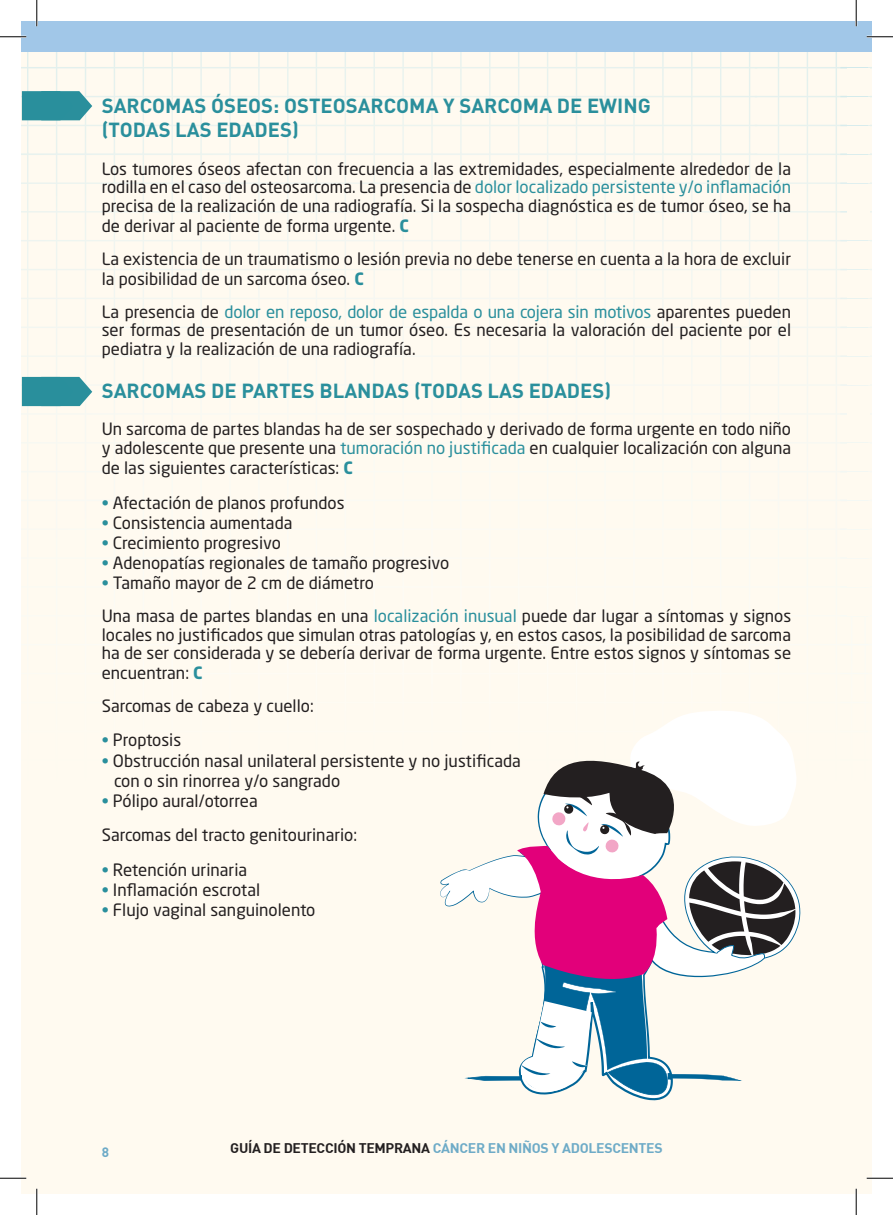
<style>
.page{position:relative;width:893px;height:1215px;background:#fff}
.page>*{position:absolute;margin:0;border:0;box-sizing:border-box;transform-origin:0 0}
.t1{font:700 20.12px/24.2px "DIN";color:#2a8f9c}
.t2{font:16.8px/18.6px "Neo Sans Std";color:#231f20}
.t3{font:13.65px "DIN Bold";letter-spacing:-.02em;color:#6eabc7}
.t4{font:700 13.47px "DIN";color:#6daac7}
.s1{color:#2a8f9c}
.s2{font-weight:700;color:#2a8f9c}
.s3{color:#231f20}
</style>
<div class="page">
<div style="left:22px;top:22px;width:848px;height:1171px;background:#fffaf0"></div>
<img style="left:754px;top:52px;width:85px;height:593px">
<img style="left:22px;top:52px;width:734px;height:103px">
<img style="left:839px;top:182px;width:31px;height:319px">
<img style="left:839px;top:67px;width:31px;height:88px">
<div style="left:846px;top:68px;width:23px;height:28px;background:#fffaf0"></div>
<div style="left:846px;top:97px;width:23px;height:28px;background:#fffaf0"></div>
<div style="left:846px;top:126px;width:23px;height:27px;background:#fffaf0"></div>
<div style="left:846px;top:184px;width:23px;height:27px;background:#fffaf0"></div>
<div style="left:846px;top:213px;width:23px;height:27px;background:#fffaf0"></div>
<div style="left:846px;top:242px;width:23px;height:27px;background:#fffaf0"></div>
<div style="left:846px;top:270px;width:23px;height:28px;background:#fffaf0"></div>
<div style="left:846px;top:299px;width:23px;height:28px;background:#fffaf0"></div>
<div style="left:846px;top:328px;width:23px;height:27px;background:#fffaf0"></div>
<div style="left:846px;top:357px;width:23px;height:27px;background:#fffaf0"></div>
<div style="left:846px;top:386px;width:23px;height:27px;background:#fffaf0"></div>
<div style="left:846px;top:415px;width:23px;height:27px;background:#fffaf0"></div>
<div style="left:846px;top:443px;width:23px;height:28px;background:#fffaf0"></div>
<div style="left:846px;top:472px;width:23px;height:28px;background:#fffaf0"></div>
<div style="left:22px;top:22px;width:848px;height:30px;background:#a1c7e8"></div>
<svg style="left:440px;top:710px;width:358px;height:388px"></svg>
<svg style="left:22px;top:91px;width:70px;height:29px;background:#3c98a3"></svg>
<svg style="left:22px;top:377px;width:70px;height:29px;background:#3b98a3"></svg>
<hr style="left:0;top:36px;width:26px;height:2px;background:#fff">
<hr style="left:866px;top:36px;width:26px;height:2px;background:#fff">
<hr style="left:0;top:1177px;width:26px;height:2px;background:#fff">
<hr style="left:866px;top:1177px;width:26px;height:2px;background:#fff">
<hr style="left:36px;top:0;width:2px;height:26px;background:#fff">
<hr style="left:36px;top:1188px;width:2px;height:26px;background:#fff">
<hr style="left:854px;top:0;width:2px;height:26px;background:#fff">
<hr style="left:854px;top:1188px;width:2px;height:26px;background:#fff">
<svg style="left:0;top:36px;width:26px;height:1px"></svg>
<svg style="left:866px;top:36px;width:26px;height:1px"></svg>
<svg style="left:0;top:1177px;width:26px;height:1px"></svg>
<svg style="left:866px;top:1177px;width:26px;height:1px"></svg>
<svg style="left:36px;top:0;width:1px;height:26px"></svg>
<svg style="left:36px;top:1188px;width:1px;height:26px"></svg>
<svg style="left:855px;top:0;width:1px;height:26px"></svg>
<svg style="left:855px;top:1188px;width:1px;height:26px"></svg>
<p class="t1" style="left:102px;top:93px;width:550px">SARCOMAS ÓSEOS: OSTEOSARCOMA Y SARCOMA DE EWING (TODAS LAS EDADES)</p>
<p class="t2" style="left:102px;top:159px;width:690px;text-align:justify">Los tumores óseos afectan con frecuencia a las extremidades, especialmente alrededor de la rodilla en el caso del osteosarcoma. La presencia de <span class="s1">dolor localizado persistente y/o inflamación </span>precisa de la realización de una radiografía. Si la sospecha diagnóstica es de tumor óseo, se ha</p>
<p class="t2" style="left:102px;top:209px;width:690px;line-height:32.7px">de derivar al paciente de forma urgente. <span class="s2">C<br></span>La existencia de un traumatismo o lesión previa no debe tenerse en cuenta a la hora de excluir</p>
<p class="t2" style="left:102px;top:262px;width:690px;line-height:32.7px">la posibilidad de un sarcoma óseo. <span class="s2">C<br></span>La presencia de <span class="s1">dolor en reposo, dolor de espalda o una cojera sin motivos</span> aparentes pueden</p>
<p class="t2" style="left:102px;top:320px;width:690px">ser formas de presentación de un tumor óseo. Es necesaria la valoración del paciente por el pediatra y la realización de una radiografía.</p>
<p class="t1" style="left:102px;top:378px;width:510px">SARCOMAS DE PARTES BLANDAS (TODAS LAS EDADES)</p>
<p class="t2" style="left:102px;top:420px;width:690px">Un sarcoma de partes blandas ha de ser sospechado y derivado de forma urgente en todo niño y adolescente que presente una <span class="s1">tumoración no justificada</span> en cualquier localización con alguna</p>
<p class="t2" style="left:102px;top:458px;width:252px">de las siguientes características: <span class="s2">C</span></p>
<p class="t2" style="left:102px;top:493px;width:244px"><span class="s1">•</span> Afectación de planos profundos</p>
<p class="t2" style="left:102px;top:513px;width:192px"><span class="s1">•</span> Consistencia aumentada</p>
<p class="t2" style="left:102px;top:533px;width:180px"><span class="s1">•</span> Crecimiento progresivo</p>
<p class="t2" style="left:102px;top:553px;width:349px"><span class="s1">•</span> Adenopatías regionales de tamaño progresivo</p>
<p class="t2" style="left:102px;top:566px;width:690px;line-height:32.7px"><span class="s1">•</span> Tamaño mayor de 2 cm de diámetro<br>Una masa de partes blandas en una <span class="s1">localización inusual</span> puede dar lugar a síntomas y signos</p>
<p class="t2" style="left:102px;top:625px;width:690px">locales no justificados que simulan otras patologías y, en estos casos, la posibilidad de sarcoma ha de ser considerada y se debería derivar de forma urgente. Entre estos signos y síntomas se</p>
<p class="t2" style="left:102px;top:656px;width:213px;line-height:32.7px">encuentran: <span class="s2">C<br></span>Sarcomas de cabeza y cuello:</p>
<p class="t2" style="left:102px;top:730px;width:81px"><span class="s1">•</span> Proptosis</p>
<p class="t2" style="left:114px;top:750px;width:408px;line-height:20.1px;text-indent:-12px"><span class="s1">•</span> Obstrucción nasal unilateral persistente y no justificada con o sin rinorrea y/o sangrado</p>
<p class="t2" style="left:102px;top:783px;width:257px;line-height:34.5px"><span class="s1">•</span> Pólipo aural/otorrea<br>Sarcomas del tracto genitourinario:</p>
<p class="t2" style="left:102px;top:860px;width:147px"><span class="s1">•</span> Retención urinaria</p>
<p class="t2" style="left:102px;top:880px;width:160px"><span class="s1">•</span> Inflamación escrotal</p>
<p class="t2" style="left:102px;top:900px;width:215px"><span class="s1">•</span> Flujo vaginal sanguinolento</p>
<p class="t4" style="left:102px;top:1143px;width:9px">8</p>
<p class="t3" style="left:230px;top:1139px;width:433px"><span class="s3">GUÍA DE DETECCIÓN TEMPRANA</span> CÁNCER EN NIÑOS Y ADOLESCENTES</p>
</div>
